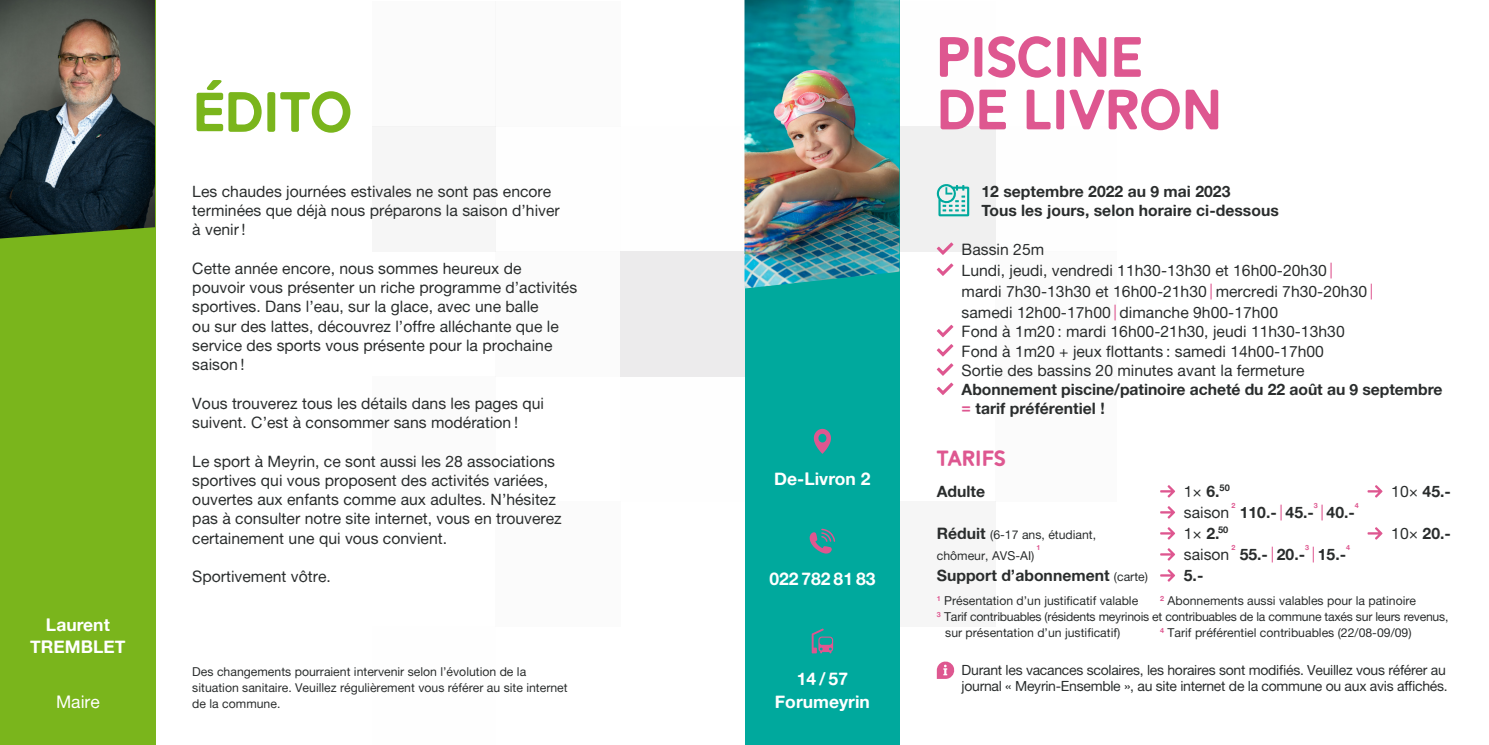
<style>
.page{position:relative;width:1489px;height:745px;background:#fff}
.page>*{position:absolute;margin:0;border:0;box-sizing:border-box;transform-origin:0 0}
.t1{font:800 68.25px "Alesand Round";color:#de5790}
.t2{font:800 68.25px "Alesand Round";color:#7ab51c}
.t3{font:800 26.25px "Alesand Round";color:#de5790}
.t4{font:17.5px/22.8px "Alte Haas Grotesk Bold";color:#fff;text-align:center}
.t5{font:17.5px "Alte Haas Grotesk";color:#fff}
.t6{font:15.75px/19.2px "Alte Haas Grotesk";color:#2a2d2d}
.t7{font:15.75px/19.2px "Alte Haas Grotesk Bold";color:#2a2d2d}
.t8{font:14px/15.8px "Alte Haas Grotesk";letter-spacing:-.02em;color:#2a2d2d}
.t9{font:12.25px/15.8px "Alte Haas Grotesk";color:#2a2d2d}
.t10{font:12.25px "Alte Haas Grotesk";letter-spacing:-.02em;color:#2a2d2d}
.t11{font:7.17px "Alte Haas Grotesk Bold";color:#de5790}
.s1{color:#de5790}
.s2{font-family:"Alte Haas Grotesk Bold"}
.s3{font-family:"Alte Haas Grotesk"}
.s4{font-family:"Alte Haas Grotesk";color:#de5790}
.s5{font-family:"Alte Haas Grotesk Bold";font-size:15.75px}
.s6{font-family:"Alte Haas Grotesk";font-size:12.25px}
</style>
<div class="page">
<div style="left:620px;top:251px;width:125px;height:125px;background:#ecebec"></div>
<div style="left:870px;top:126px;width:125px;height:125px;background:#f0f0f0"></div>
<div style="left:372px;top:126px;width:123px;height:125px;background:#f6f6f6"></div>
<div style="left:870px;top:501px;width:125px;height:125px;background:#f6f6f6"></div>
<div style="left:372px;top:1px;width:123px;height:125px;background:#fbfbfb"></div>
<div style="left:495px;top:251px;width:125px;height:125px;background:#fbfbfb"></div>
<div style="left:495px;top:501px;width:125px;height:125px;background:#fbfbfb"></div>
<div style="left:995px;top:376px;width:121px;height:125px;background:#fbfbfb"></div>
<div style="left:995px;top:251px;width:121px;height:125px;background:#fbfbfb"></div>
<div style="left:372px;top:376px;width:123px;height:125px;background:#fbfbfb"></div>
<div style="left:495px;top:1px;width:125px;height:125px;background:#fbfbfb"></div>
<div style="left:744px;top:0;width:155px;height:744px;background:#00a99d"></div>
<div style="left:0;top:0;width:155px;height:744px;background:#7ab51c"></div>
<svg style="left:813px;top:428px;width:18px;height:25px"></svg>
<svg style="left:809px;top:528px;width:26px;height:25px"></svg>
<svg style="left:811px;top:628px;width:22px;height:25px"></svg>
<img style="left:744px;top:0;width:155px;height:288px">
<svg style="left:936px;top:184px;width:33px;height:32px"></svg>
<svg style="left:936px;top:242px;width:17px;height:13px"></svg>
<svg style="left:936px;top:263px;width:17px;height:13px"></svg>
<svg style="left:936px;top:324px;width:17px;height:13px"></svg>
<svg style="left:936px;top:344px;width:17px;height:12px"></svg>
<svg style="left:936px;top:363px;width:17px;height:12px"></svg>
<svg style="left:936px;top:382px;width:17px;height:13px"></svg>
<svg style="left:1160px;top:485px;width:15px;height:12px"></svg>
<svg style="left:1367px;top:485px;width:15px;height:12px"></svg>
<svg style="left:1160px;top:506px;width:15px;height:12px"></svg>
<svg style="left:1160px;top:527px;width:15px;height:12px"></svg>
<svg style="left:1367px;top:527px;width:15px;height:12px"></svg>
<svg style="left:1160px;top:548px;width:15px;height:12px"></svg>
<svg style="left:1160px;top:569px;width:15px;height:12px"></svg>
<svg style="left:936px;top:661px;width:19px;height:17px"></svg>
<img style="left:0;top:0;width:155px;height:238px">
<p class="t4" style="left:46px;top:612px;width:65px">Laurent</p>
<p class="t4" style="left:30px;top:635px;width:97px">TREMBLET</p>
<p class="t5" style="left:56px;top:690px;width:45px">Maire</p>
<p class="t1" style="left:936px;top:24px;width:207px">PISCINE</p>
<p class="t2" style="left:192px;top:79px;width:161px">ÉDITO</p>
<p class="t1" style="left:936px;top:76px;width:286px">DE LIVRON</p>
<p class="t6" style="left:192px;top:181px;width:369px">Les chaudes journées estivales ne sont pas encore terminées que déjà nous préparons la saison d’hiver à venir !</p>
<p class="t6" style="left:192px;top:258px;width:386px">Cette année encore, nous sommes heureux de pouvoir vous présenter un riche programme d’activités sportives. Dans l’eau, sur la glace, avec une balle<br>ou sur des lattes, découvrez l’offre alléchante que le service des sports vous présente pour la prochaine saison !</p>
<p class="t6" style="left:192px;top:393px;width:353px">Vous trouverez tous les détails dans les pages qui suivent. C’est à consommer sans modération !</p>
<p class="t6" style="left:192px;top:451px;width:371px">Le sport à Meyrin, ce sont aussi les 28 associations sportives qui vous proposent des activités variées, ouvertes aux enfants comme aux adultes. N’hésitez pas à consulter notre site internet, vous en trouverez certainement une qui vous convient.</p>
<p class="t6" style="left:192px;top:566px;width:140px">Sportivement vôtre.</p>
<p class="t9" style="left:192px;top:663px;width:377px">Des changements pourraient intervenir selon l’évolution de la situation sanitaire. Veuillez régulièrement vous référer au site internet de la commune.</p>
<p class="t4" style="left:774px;top:467px;width:98px">De-Livron 2</p>
<p class="t4" style="left:769px;top:566px;width:108px">022 782 81 83</p>
<p class="t4" style="left:775px;top:666px;width:96px">14/57<br>Forumeyrin</p>
<p class="t7" style="left:981px;top:181px;width:250px">12 septembre 2022 au 9 mai 2023</p>
<p class="t7" style="left:981px;top:201px;width:299px">Tous les jours, selon horaire ci-dessous</p>
<p class="t6" style="left:961px;top:239px;width:84px">Bassin 25m</p>
<p class="t6" style="left:961px;top:259px;width:413px;line-height:21px">Lundi, jeudi, vendredi 11h30-13h30 et 16h00-20h30 <span class="s1">| </span>mardi 7h30-13h30 et 16h00-21h30 <span class="s1">|</span> mercredi 7h30-20h30 <span class="s1">| </span>samedi 12h00-17h00 <span class="s1">|</span> dimanche 9h00-17h00</p>
<p class="t6" style="left:961px;top:321px;width:384px">Fond à 1m20 : mardi 16h00-21h30, jeudi 11h30-13h30</p>
<p class="t6" style="left:961px;top:341px;width:364px">Fond à 1m20 + jeux flottants : samedi 14h00-17h00</p>
<p class="t6" style="left:961px;top:360px;width:344px">Sortie des bassins 20 minutes avant la fermeture</p>
<p class="t7" style="left:961px;top:379px;width:482px">Abonnement piscine/patinoire acheté du 22 août au 9 septembre <span class="s1">=</span> tarif préférentiel !</p>
<p class="t3" style="left:936px;top:445px;width:70px">TARIFS</p>
<p class="t7" style="left:936px;top:481px;width:50px">Adulte</p>
<p class="t6" style="left:1183px;top:481px;width:47px">1× <span class="s2">6.</span><sup>50</sup></p>
<p class="t7" style="left:1391px;top:481px;width:61px"><span class="s3">10×</span> 45.-</p>
<p class="t6" style="left:1183px;top:502px;width:47px">saison</p>
<p class="t11" style="left:1231px;top:501px;width:5px">2</p>
<p class="t7" style="left:1239px;top:502px;width:117px">110.- <span class="s4">|</span> 45.- <span class="s4">|</span> 40.-</p>
<p class="t11" style="left:1313px;top:501px;width:5px">3</p>
<p class="t11" style="left:1354px;top:501px;width:5px">4</p>
<p class="t9" style="left:936px;top:526px;width:161px"><span class="s5">Réduit</span> (6-17 ans, étudiant,</p>
<p class="t6" style="left:1183px;top:523px;width:46px">1× <span class="s2">2.</span><sup>50</sup></p>
<p class="t7" style="left:1391px;top:523px;width:61px"><span class="s3">10×</span> 20.-</p>
<p class="t9" style="left:936px;top:547px;width:99px">chômeur, AVS-AI)</p>
<p class="t11" style="left:1231px;top:543px;width:5px">2</p>
<p class="t7" style="left:1239px;top:544px;width:108px">55.- <span class="s4">|</span> 20.- <span class="s4">|</span> 15.-</p>
<p class="t11" style="left:1304px;top:543px;width:5px">3</p>
<p class="t11" style="left:1345px;top:543px;width:5px">4</p>
<p class="t11" style="left:1036px;top:543px;width:5px">1</p>
<p class="t6" style="left:1183px;top:544px;width:47px">saison</p>
<p class="t7" style="left:936px;top:565px;width:213px">Support d’abonnement <span class="s6">(carte)</span></p>
<p class="t7" style="left:1183px;top:565px;width:21px">5.-</p>
<p class="t9" style="left:936px;top:592px;width:203px"><sup>1</sup> Présentation d’un justificatif valable</p>
<p class="t9" style="left:1160px;top:592px;width:257px"><sup>2</sup> Abonnements aussi valables pour la patinoire</p>
<p class="t10" style="left:936px;top:609px;width:513px"><sup>3</sup> Tarif contribuables (résidents meyrinois et contribuables de la commune taxés sur leurs revenus,</p>
<p class="t9" style="left:945px;top:624px;width:176px">sur présentation d’un justificatif)</p>
<p class="t9" style="left:1160px;top:624px;width:253px"><sup>4</sup> Tarif préférentiel contribuables (22/08-09/09)</p>
<p class="t8" style="left:961px;top:662px;width:487px">Durant les vacances scolaires, les horaires sont modifiés. Veuillez vous référer au journal « Meyrin-Ensemble », au site internet de la commune ou aux avis affichés.</p>
</div>
